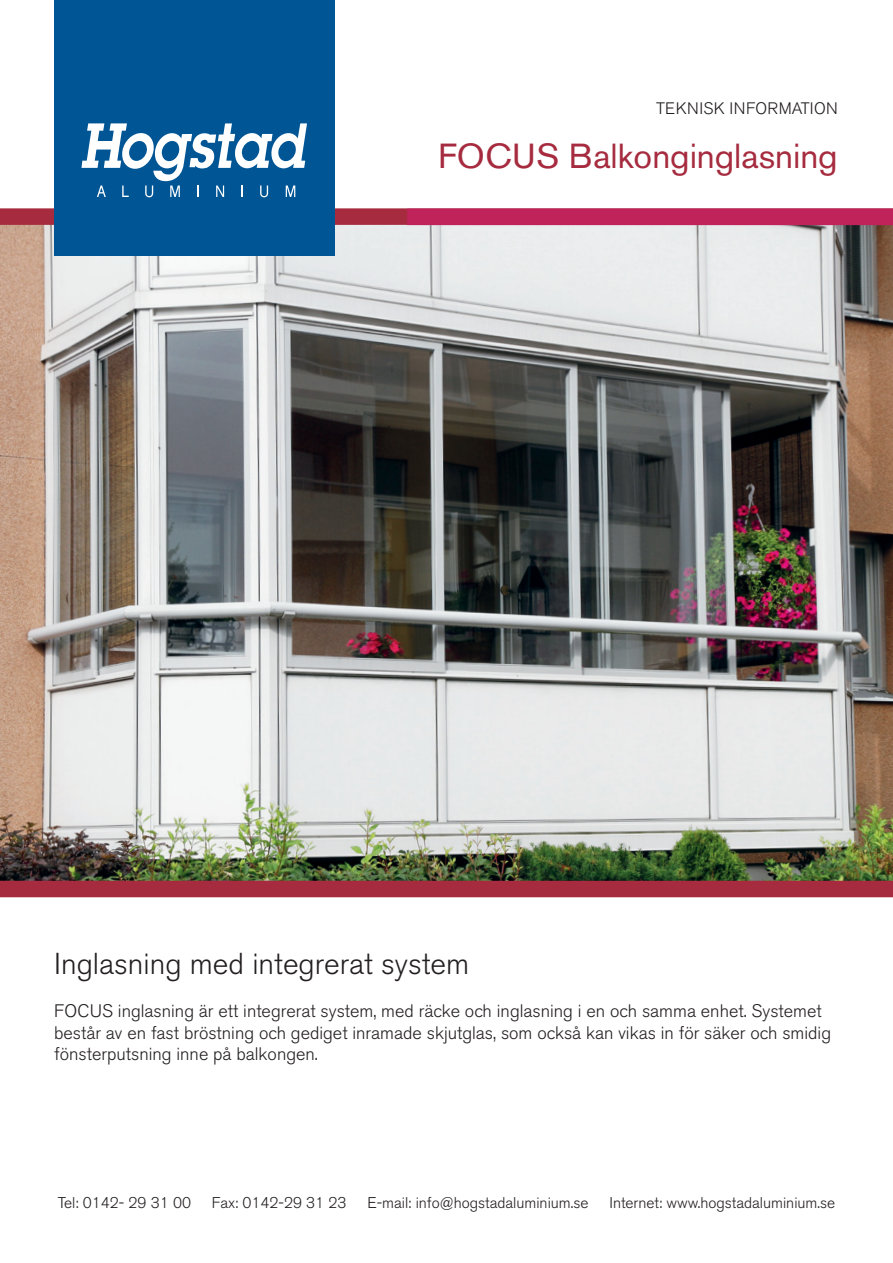
<style>
.page{position:relative;width:893px;height:1263px;background:#fff}
.page>*{position:absolute;margin:0;border:0;box-sizing:border-box;transform-origin:0 0}
.t1{font:34.5px "Akzidenz Grotesk BE";color:#a62b3f}
.t2{font:300 30px "Akzidenz Grotesk BE";color:#231f20}
.t3{font:300 18px/21.6px "Akzidenz Grotesk BE";color:#231f20}
.t4{font:300 16.5px "Akzidenz Grotesk BE";letter-spacing:.02em;color:#231f20}
.t5{font:300 15.45px "Akzidenz Grotesk BE";color:#231f20}
</style>
<div class="page">
<img style="left:0;top:225px;width:893px;height:656px">
<div style="left:0;top:881px;width:893px;height:16px;background:#a62b3f"></div>
<div style="left:0;top:208px;width:893px;height:17px;background:#a62b3f"></div>
<div style="left:407px;top:209px;width:486px;height:16px;background:#bf235a"></div>
<div style="left:54px;top:0;width:280px;height:256px;background:#005595"></div>
<svg style="left:81px;top:123px;width:226px;height:74px"></svg>
<p class="t4" style="left:656px;top:99px;width:183px">TEKNISK INFORMATION</p>
<p class="t1" style="left:438px;top:136px;width:401px">FOCUS Balkonginglasning</p>
<p class="t2" style="left:54px;top:946px;width:417px">Inglasning med integrerat system</p>
<p class="t3" style="left:54px;top:1000px;width:778px">FOCUS inglasning är ett integrerat system, med räcke och inglasning i en och samma enhet. Systemet består av en fast bröstning och gediget inramade skjutglas, som också kan vikas in för säker och smidig fönsterputsning inne på balkongen.</p>
<p class="t5" style="left:58px;top:1194px;width:135px">Tel: 0142- 29 31 00</p>
<p class="t5" style="left:212px;top:1194px;width:136px">Fax: 0142-29 31 23</p>
<p class="t5" style="left:367px;top:1194px;width:223px">E-mail: info@hogstadaluminium.se</p>
<p class="t5" style="left:609px;top:1194px;width:227px">Internet: www.hogstadaluminium.se</p>
</div>
